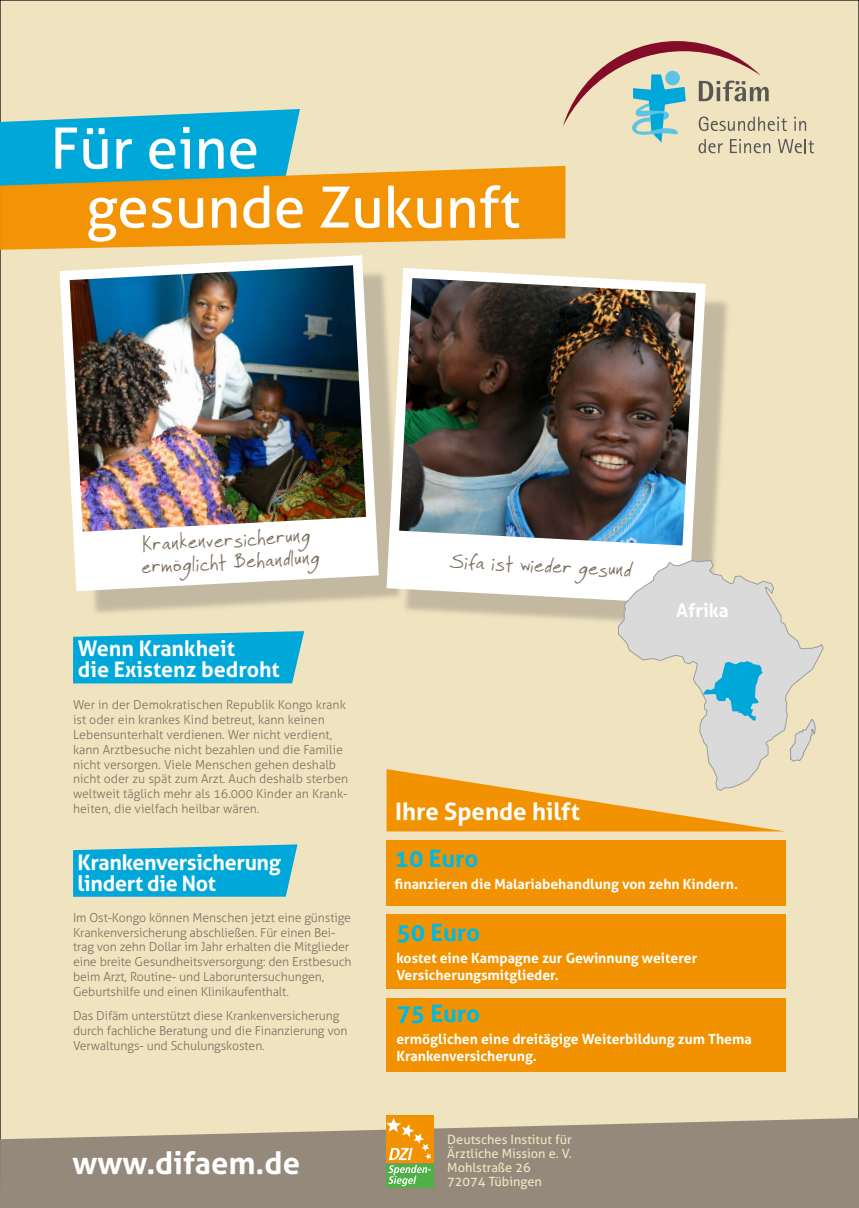
<style>
.page{position:relative;width:859px;height:1208px;background:#fff}
.page>*{position:absolute;margin:0;border:0;box-sizing:border-box;transform-origin:0 0}
.t1{font:56.9px/59.1px "Aller";color:#fff}
.t2{font:700 30.9px "Aller";color:#fff}
.t3{font:700 24px "Aller";color:#00b9e3}
.t4{font:700 24px "Aller";color:#fff}
.t5{font:22.4px/22.4px "Faraco Hand";color:#7e7162}
.t6{font:700 21.4px/21.4px "Aller";letter-spacing:-.015em;color:#fff}
.t7{font:700 18.8px "Aller";color:#fff}
.t8{font:700 14px/16.8px "Aller";color:#fff}
.t9{font:12.8px/13.9px "Aller";color:#f0e3c0;text-align:justify}
.t10{font:300 12.4px/14.8px "Aller";letter-spacing:-.01em;color:#7e7162}
</style>
<div class="page">
<div style="left:0;top:0;width:859px;height:1207px;background:#f0e3c0"></div>
<svg style="left:0;top:1118px;width:859px;height:90px;background:#9f9382"></svg>
<div style="left:387px;top:914px;width:399px;height:74px;background:#f39200"></div>
<div style="left:387px;top:840px;width:399px;height:65px;background:#f39200"></div>
<div style="left:387px;top:997px;width:399px;height:74px;background:#f39200"></div>
<svg style="left:563px;top:41px;width:251px;height:112px"></svg>
<svg style="left:0;top:109px;width:300px;height:57px;background:#1eafd6"></svg>
<svg style="left:0;top:166px;width:565px;height:84px;background:#dc9d2b"></svg>
<div style="left:74px;top:270px;width:330px;height:346px;background:#575756;opacity:.3"></div>
<img style="left:59px;top:255px;width:322px;height:341px">
<div style="left:401px;top:283px;width:330px;height:346px;background:#575756;opacity:.3"></div>
<img style="left:381px;top:268px;width:330px;height:341px">
<svg style="left:73px;top:844px;width:224px;height:52px;background:#14add7"></svg>
<svg style="left:73px;top:631px;width:231px;height:52px;background:#12acd7"></svg>
<svg style="left:618px;top:560px;width:205px;height:209px"></svg>
<svg style="left:789px;top:718px;width:27px;height:44px"></svg>
<svg style="left:703px;top:661px;width:60px;height:59px;background:#69bfd9"></svg>
<div style="left:387px;top:1115px;width:47px;height:47px;background:#f39200"></div>
<div style="left:387px;top:1163px;width:47px;height:24px;background:#50af47"></div>
<svg style="left:387px;top:1118px;width:44px;height:68px"></svg>
<svg style="left:387px;top:769px;width:395px;height:62px"></svg>
<h1 class="t1" style="left:86px;top:119px;width:435px;text-indent:-36px">Für eine<br>gesunde Zukunft</h1>
<h3 class="t5" style="left:140px;top:532px;width:180px;rotate:-3deg">Krankenversicherung ermöglicht Behandlung</h3>
<h3 class="t6" style="left:78px;top:637px;width:203px">Wenn Krankheit<br>die Existenz bedroht</h3>
<p class="t10" style="left:73px;top:697px;width:277px">Wer in der Demokratischen Republik Kongo krank ist oder ein krankes Kind betreut, kann keinen Lebensunterhalt verdienen. Wer nicht verdient, kann Arztbesuche nicht bezahlen und die Familie nicht versorgen. Viele Menschen gehen deshalb nicht oder zu spät zum Arzt. Auch deshalb sterben weltweit täglich mehr als 16.000 Kinder an Krank&shy;heiten, die vielfach heilbar wären.</p>
<h3 class="t6" style="left:78px;top:851px;width:205px">Krankenversicherung lindert die Not</h3>
<p class="t10" style="left:73px;top:910px;width:280px">Im Ost-Kongo können Menschen jetzt eine günstige Krankenversicherung abschließen. Für einen Bei&shy;trag von zehn Dollar im Jahr erhalten die Mitglieder eine breite Gesundheitsversorgung: den Erstbesuch beim Arzt, Routine- und Laboruntersuchungen, Geburtshilfe und einen Klinikaufenthalt.</p>
<p class="t10" style="left:73px;top:1008px;width:276px">Das Difäm unterstützt diese Krankenversicherung durch fachliche Beratung und die Finanzierung von<br>Verwaltungs- und Schulungskosten.</p>
<h2 class="t2" style="left:73px;top:1143px;width:229px">www.difaem.de</h2>
<h3 class="t5" style="left:450px;top:549px;width:184px;rotate:3deg">Sifa ist wieder gesund</h3>
<h3 class="t7" style="left:676px;top:598px;width:54px">Afrika</h3>
<h3 class="t4" style="left:395px;top:797px;width:186px">Ihre Spende hilft</h3>
<h3 class="t3" style="left:395px;top:843px;width:85px">10 Euro</h3>
<p class="t8" style="left:395px;top:875px;width:345px">finanzieren die Malariabehandlung von zehn Kindern.</p>
<h3 class="t3" style="left:396px;top:917px;width:85px">50 Euro</h3>
<p class="t8" style="left:396px;top:949px;width:302px">kostet eine Kampagne zur Gewinnung weiterer<br>Versicherungsmitglieder.</p>
<h3 class="t3" style="left:396px;top:998px;width:85px">75 Euro</h3>
<p class="t8" style="left:396px;top:1030px;width:357px">ermöglichen eine dreitägige Weiterbildung zum Thema<br>Krankenversicherung.</p>
<p class="t9" style="left:447px;top:1132px;width:126px">Deutsches Institut für Ärztliche Mission e. V.<br>Mohlstraße 26</p>
<p class="t9" style="left:447px;top:1174px;width:96px">72074 Tübingen</p>
</div>
